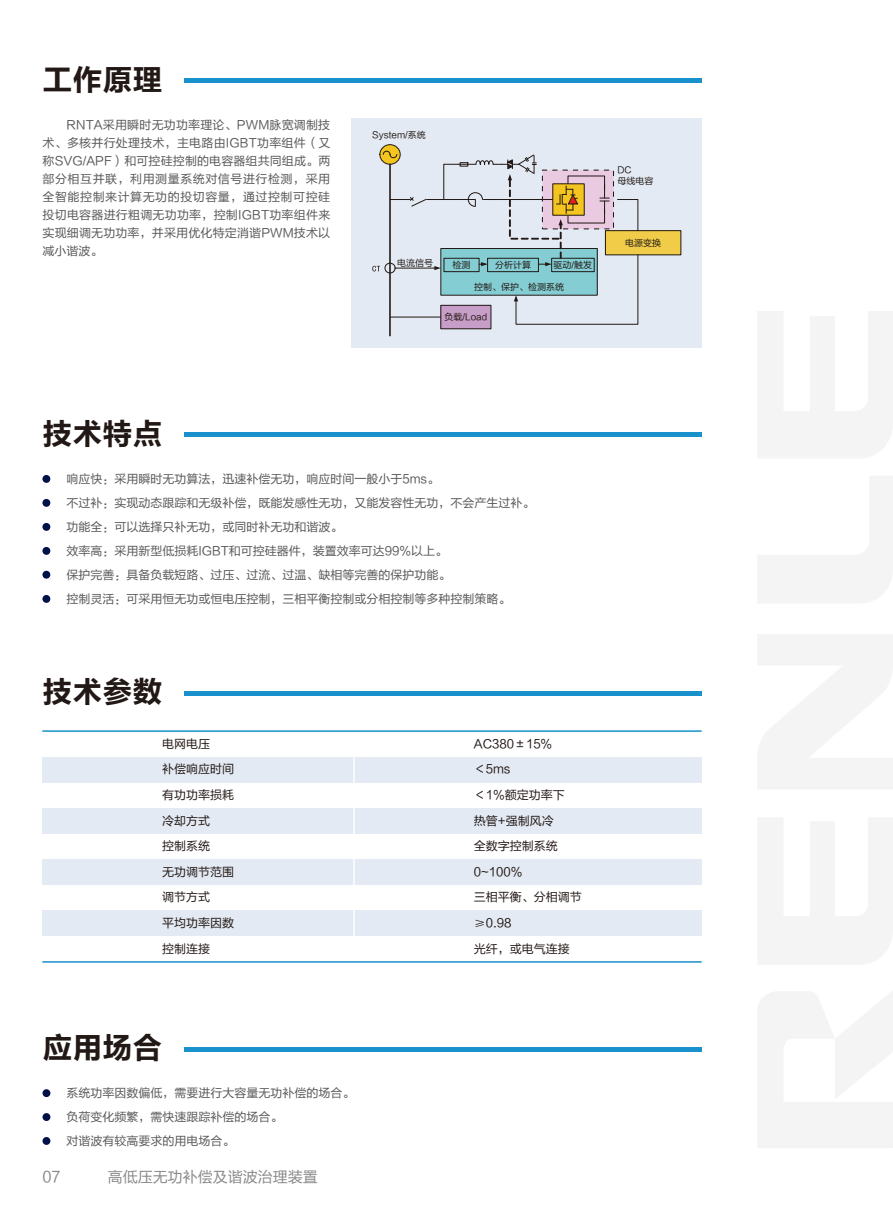
<style>
.page{position:relative;width:893px;height:1212px;background:#fff}
.page>*{position:absolute;margin:0;border:0;box-sizing:border-box;transform-origin:0 0}
.t1{font:30px "FZLTCHJW GB1 0";color:#221815}
.t2{font:15px "FZLTHJW GB1 0";color:#898989}
.t3{font:12px/18px "FZLTHJW GB1 0";color:#595757}
.t4{font:12px/25.7px "FZLTHJW GB1 0";color:#221815}
.t5{font:9px/10.8px "FZLTHJW GB1 0";color:#221815}
</style>
<div class="page">
<svg style="left:758px;top:991px;width:135px;height:157px"></svg>
<svg style="left:758px;top:818px;width:135px;height:146px"></svg>
<svg style="left:758px;top:311px;width:135px;height:147px"></svg>
<svg style="left:758px;top:634px;width:135px;height:155px"></svg>
<svg style="left:758px;top:476px;width:135px;height:127px"></svg>
<div style="left:352px;top:118px;width:350px;height:229px;background:#e3eaf3"></div>
<svg style="left:379px;top:144px;width:22px;height:21px"></svg>
<svg style="left:382px;top:150px;width:16px;height:9px"></svg>
<hr style="left:389px;top:164px;width:2px;height:172px;background:#221815">
<div style="left:384px;top:263px;width:12px;height:10px;border:1px solid #221815;border-radius:50%"></div>
<hr style="left:390px;top:317px;width:51px;height:1px;background:#221815">
<div style="left:441px;top:305px;width:50px;height:24px;background:#c79ec7"></div>
<div style="left:440px;top:305px;width:51px;height:24px;border:1px solid #221815"></div>
<hr style="left:395px;top:268px;width:40px;height:1px;background:#221815">
<svg style="left:372px;top:266px;width:8px;height:5px"></svg>
<svg style="left:390px;top:196px;width:37px;height:11px"></svg>
<hr style="left:427px;top:199px;width:34px;height:1px;background:#221815">
<div style="left:605px;top:231px;width:76px;height:24px;background:#f0cc49"></div>
<div style="left:605px;top:230px;width:76px;height:25px;border:1px solid #221815"></div>
<svg style="left:434px;top:154px;width:205px;height:171px"></svg>
<div style="left:184px;top:78px;width:518px;height:5px;background:#1891cc"></div>
<div style="left:42px;top:475px;width:8px;height:8px;background:#001149;border-radius:50%"></div>
<div style="left:42px;top:499px;width:8px;height:8px;background:#001149;border-radius:50%"></div>
<div style="left:42px;top:523px;width:8px;height:8px;background:#001149;border-radius:50%"></div>
<div style="left:42px;top:547px;width:8px;height:8px;background:#001149;border-radius:50%"></div>
<div style="left:42px;top:571px;width:8px;height:8px;background:#001149;border-radius:50%"></div>
<div style="left:42px;top:595px;width:8px;height:8px;background:#001149;border-radius:50%"></div>
<div style="left:184px;top:432px;width:518px;height:5px;background:#1891cc"></div>
<div style="left:43px;top:1089px;width:7px;height:8px;background:#001149;border-radius:50%"></div>
<div style="left:43px;top:1113px;width:7px;height:8px;background:#001149;border-radius:50%"></div>
<div style="left:43px;top:1137px;width:7px;height:8px;background:#001149;border-radius:50%"></div>
<hr style="left:184px;top:1047px;width:518px;height:4px;background:#1891cc">
<hr style="left:184px;top:691px;width:518px;height:4px;background:#1891cc">
<div style="left:43px;top:757px;width:659px;height:25px;background:#e3eaf3"></div>
<div style="left:43px;top:808px;width:659px;height:26px;background:#e3eaf3"></div>
<div style="left:43px;top:859px;width:659px;height:26px;background:#e3eaf3"></div>
<div style="left:43px;top:910px;width:659px;height:26px;background:#e3eaf3"></div>
<hr style="left:353px;top:731px;width:2px;height:231px;background:#fff">
<hr style="left:42px;top:961px;width:660px;height:2px;background:#1891cc">
<hr style="left:42px;top:730px;width:660px;height:2px;background:#1891cc">
<h1 class="t1" style="left:43px;top:63px;width:122px">工作原理</h1>
<p class="t3" style="left:43px;top:116px;width:289px;text-align:justify;text-indent:24px">RNTA采用瞬时无功功率理论、PWM脉宽调制技术、多核并行处理技术，主电路由IGBT功率组件（又称SVG/APF）和可控硅控制的电容器组共同组成。两部分相互并联，利用测量系统对信号进行检测，采用全智能控制来计算无功的投切容量，通过控制可控硅投切电容器进行粗调无功功率，控制IGBT功率组件来实现细调无功功率，并采用优化特定消谐PWM技术以减小谐波。</p>
<p class="t5" style="left:372px;top:130px;width:55px">System/系统</p>
<p class="t5" style="left:397px;top:258px;width:37px">电流信号</p>
<p class="t5" style="left:453px;top:259px;width:19px">检测</p>
<p class="t5" style="left:495px;top:259px;width:37px">分析计算</p>
<p class="t5" style="left:554px;top:259px;width:40px">驱动/触发</p>
<p class="t5" style="left:474px;top:281px;width:91px">控制、保护、检测系统</p>
<p class="t5" style="left:445px;top:311px;width:44px">负载/Load</p>
<p class="t5" style="left:618px;top:165px;width:37px">DC<br>母线电容</p>
<p class="t5" style="left:625px;top:237px;width:37px">电源变换</p>
<h1 class="t1" style="left:43px;top:417px;width:122px">技术特点</h1>
<p class="t3" style="left:66px;top:467px;width:469px;line-height:24px">响应快：采用瞬时无功算法，迅速补偿无功，响应时间一般小于5ms。<br>不过补：实现动态跟踪和无级补偿，既能发感性无功，又能发容性无功，不会产生过补。功能全：可以选择只补无功，或同时补无功和谐波。<br>效率高：采用新型低损耗IGBT和可控硅器件，装置效率可达99%以上。<br>保护完善：具备负载短路、过压、过流、过温、缺相等完善的保护功能。<br>控制灵活：可采用恒无功或恒电压控制，三相平衡控制或分相控制等多种控制策略。</p>
<h1 class="t1" style="left:43px;top:675px;width:122px">技术参数</h1>
<p class="t4" style="left:162px;top:731px;width:73px">电网电压<br>补偿响应时间有功功率损耗冷却方式<br>控制系统<br>无功调节范围调节方式<br>平均功率因数控制连接</p>
<p class="t4" style="left:474px;top:731px;width:109px">AC380±15%＜5ms<br>＜1%额定功率下<br>热管+强制风冷<br>全数字控制系统<br>0~100%<br>三相平衡、分相调节≥0.98<br>光纤，或电气连接</p>
<h1 class="t1" style="left:43px;top:1031px;width:122px">应用场合</h1>
<p class="t3" style="left:67px;top:1081px;width:289px;line-height:24px">系统功率因数偏低，需要进行大容量无功补偿的场合。负荷变化频繁，需快速跟踪补偿的场合。<br>对谐波有较高要求的用电场合。</p>
<p class="t2" style="left:43px;top:1169px;width:20px">07</p>
<p class="t2" style="left:108px;top:1169px;width:211px">高低压无功补偿及谐波治理装置</p>
</div>
